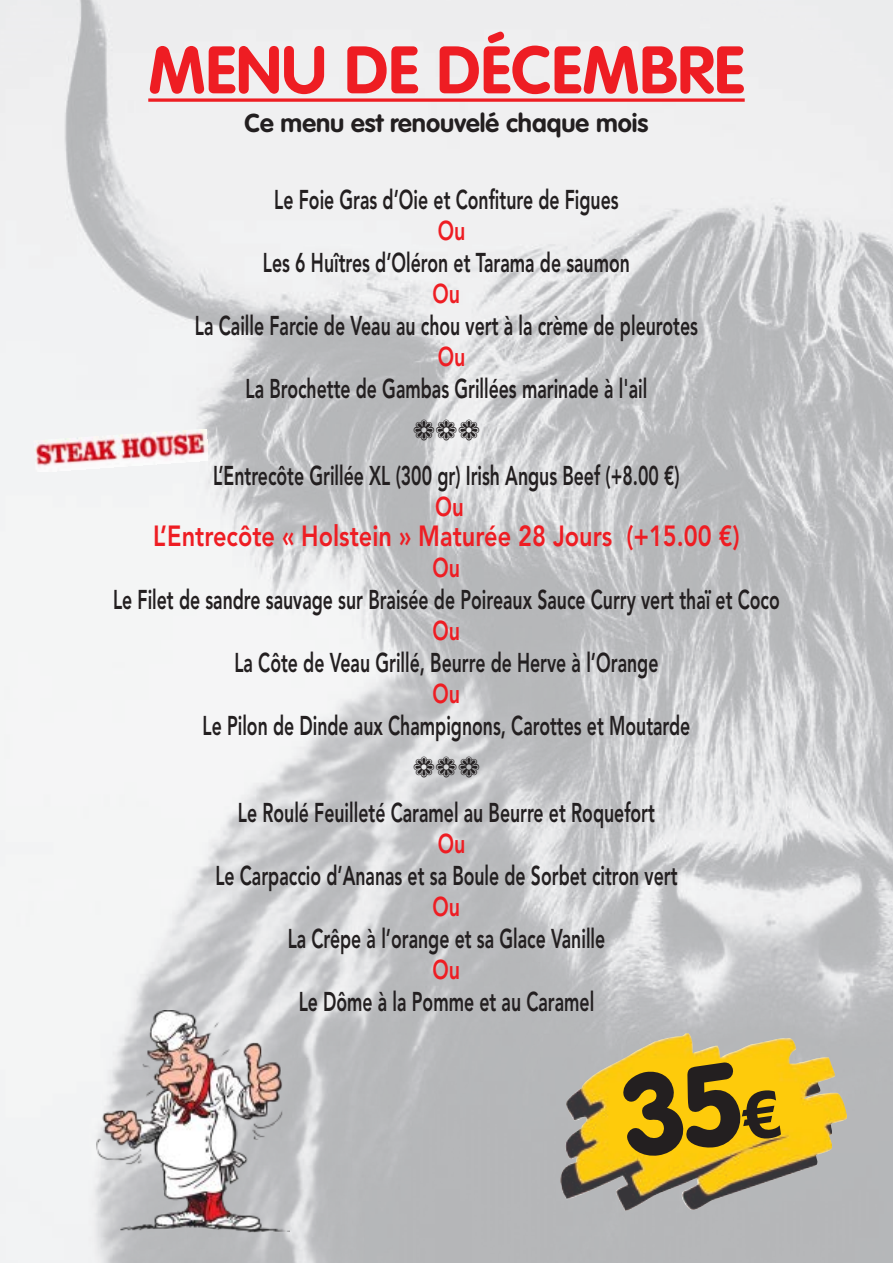
<style>
.page{position:relative;width:893px;height:1263px;background:#fff}
.page>*{position:absolute;margin:0;border:0;box-sizing:border-box;transform-origin:0 0}
.t1{font:700 66px "VAG Rounded Std";color:#ee1d23}
.t2{font:800 28.95px "Avenir LT Std";color:#ee1d23;scale:.81 1}
.t3{font:800 27px "Avenir LT Std";color:#231f20;scale:.65 1}
.t4{font:800 27px "Avenir LT Std";color:#ee1d23;scale:.73 1}
.t5{font:800 27px "Avenir LT Std";color:#ee1d23;scale:.75 1}
.t6{font:700 25.5px "VAG Rounded Std";color:#231f20}
</style>
<div class="page">
<img style="left:0;top:0;width:893px;height:1263px">
<svg style="left:148px;top:98px;width:597px;height:4px;background:#ee4146"></svg>
<img style="left:96px;top:1011px;width:193px;height:223px">
<img style="left:560px;top:1033px;width:287px;height:178px">
<img style="left:34px;top:429px;width:174px;height:43px">
<svg style="left:414px;top:420px;width:65px;height:21px"></svg>
<svg style="left:414px;top:757px;width:65px;height:21px"></svg>
<div style="left:618px;top:1061px;width:163px;height:98px;background:#fecb0b"></div>
<p class="t1" style="left:148px;top:32px;width:598px">MENU DE DÉCEMBRE</p>
<p class="t6" style="left:244px;top:109px;width:405px">Ce menu est renouvelé chaque mois</p>
<p class="t3" style="left:274px;top:188px;width:531px">Le Foie Gras d’Oie et Confiture de Figues</p>
<p class="t4" style="left:438px;top:219px;width:39px">Ou</p>
<p class="t3" style="left:263px;top:251px;width:566px">Les 6 Huîtres d’Oléron et Tarama de saumon</p>
<p class="t4" style="left:433px;top:282px;width:39px">Ou</p>
<p class="t3" style="left:195px;top:314px;width:775px">La Caille Farcie de Veau au chou vert à la crème de pleurotes</p>
<p class="t4" style="left:438px;top:345px;width:39px">Ou</p>
<p class="t3" style="left:246px;top:377px;width:620px">La Brochette de Gambas Grillées marinade à l'ail</p>
<p class="t3" style="left:213px;top:464px;width:719px">L’Entrecôte Grillée XL (300 gr) Irish Angus Beef (+8.00 €)</p>
<p class="t5" style="left:435px;top:495px;width:40px">Ou</p>
<p class="t2" style="left:153px;top:523px;width:725px">L’Entrecôte « Holstein » Maturée 28 Jours (+15.00 €)</p>
<p class="t4" style="left:433px;top:556px;width:39px">Ou</p>
<p class="t3" style="left:113px;top:588px;width:1027px">Le Filet de sandre sauvage sur Braisée de Poireaux Sauce Curry vert thaï et Coco</p>
<p class="t4" style="left:433px;top:619px;width:39px">Ou</p>
<p class="t3" style="left:234px;top:651px;width:654px">La Côte de Veau Grillé, Beurre de Herve à l’Orange</p>
<p class="t4" style="left:433px;top:682px;width:39px">Ou</p>
<p class="t3" style="left:203px;top:714px;width:752px">Le Pilon de Dinde aux Champignons, Carottes et Moutarde</p>
<p class="t3" style="left:238px;top:800px;width:643px">Le Roulé Feuilleté Caramel au Beurre et Roquefort</p>
<p class="t4" style="left:438px;top:832px;width:39px">Ou</p>
<p class="t3" style="left:215px;top:863px;width:712px">Le Carpaccio d’Ananas et sa Boule de Sorbet citron vert</p>
<p class="t4" style="left:433px;top:895px;width:39px">Ou</p>
<p class="t3" style="left:288px;top:926px;width:490px">La Crêpe à l’orange et sa Glace Vanille</p>
<p class="t4" style="left:433px;top:958px;width:39px">Ou</p>
<p class="t3" style="left:299px;top:989px;width:456px">Le Dôme à la Pomme et au Caramel</p>
</div>
